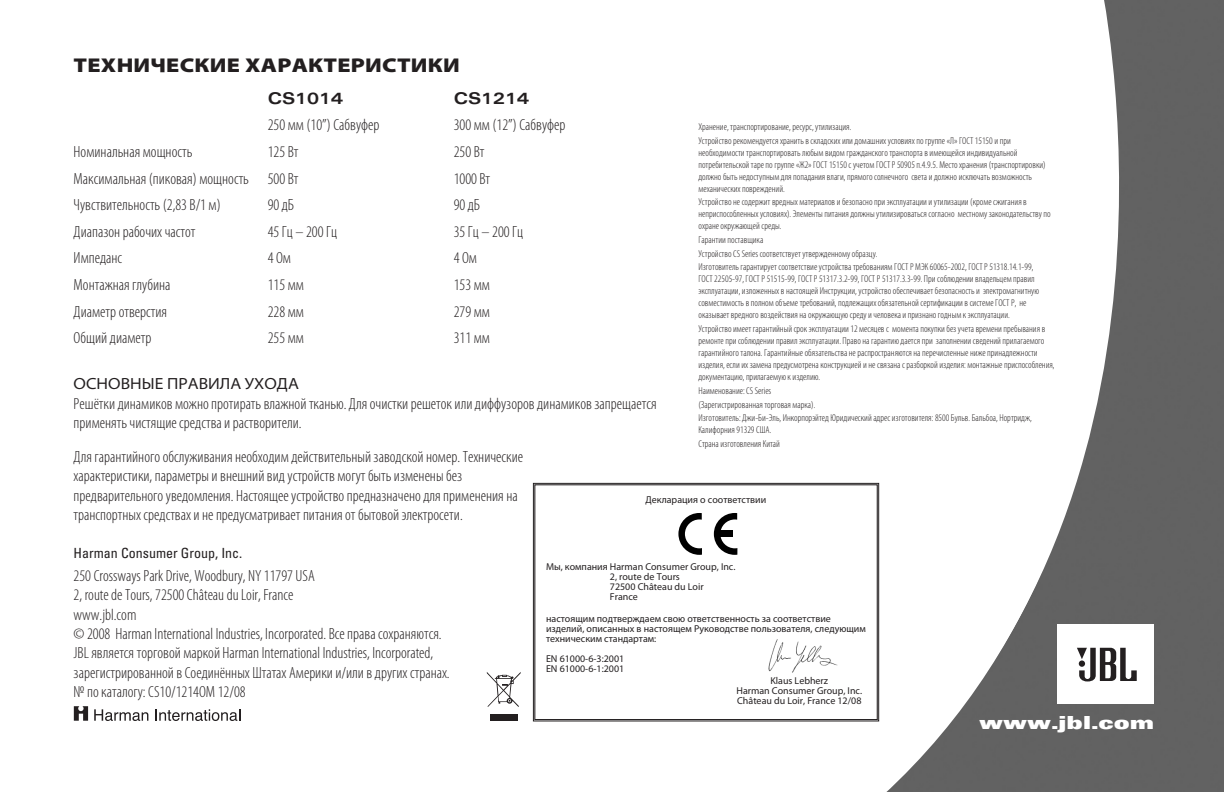
<style>
.page{position:relative;width:1224px;height:792px;background:#fff}
.page>*{position:absolute;margin:0;border:0;box-sizing:border-box;transform-origin:0 0}
.t1{font:900 semi-expanded 20px "Myriad Pro";letter-spacing:.01em;color:#231f20;scale:1.1 1}
.t2{font:900 expanded 18px "Univers";color:#fff}
.t3{font:300 condensed 16.2px/19.4px "Myriad Pro";color:#231f20}
.t4{font:semi-expanded 16.2px "Myriad Pro";color:#231f20}
.t5{font:700 expanded 16.2px "Univers";color:#231f20}
.t6{font:condensed 14px "Univers";color:#231f20}
.t7{font:300 condensed 10px/12px "Myriad Pro";color:#231f20}
.t8{font:10px/10px "Myriad Pro";color:#231f20}
</style>
<div class="page">
<img style="left:854px;top:0;width:370px;height:792px">
<div style="left:1057px;top:625px;width:97px;height:79px;background:#fff"></div>
<svg style="left:1077px;top:648px;width:60px;height:33px"></svg>
<svg style="left:74px;top:706px;width:14px;height:15px"></svg>
<svg style="left:94px;top:709px;width:54px;height:12px"></svg>
<svg style="left:155px;top:709px;width:85px;height:12px"></svg>
<div style="left:490px;top:714px;width:27px;height:7px;background:#231f20"></div>
<svg style="left:487px;top:672px;width:34px;height:35px"></svg>
<svg style="left:533px;top:483px;width:346px;height:238px"></svg>
<div style="left:534px;top:484px;width:344px;height:236px;border:1px solid #231f20"></div>
<svg style="left:678px;top:513px;width:24px;height:42px"></svg>
<svg style="left:714px;top:513px;width:23px;height:42px"></svg>
<div style="left:719px;top:530px;width:14px;height:7px;background:#000"></div>
<img style="left:768px;top:637px;width:70px;height:36px">
<h1 class="t1" style="left:74px;top:57px;width:353px">ТЕХНИЧЕСКИЕ ХАРАКТЕРИСТИКИ</h1>
<h3 class="t5" style="left:268px;top:92px;width:77px">CS1014</h3>
<h3 class="t5" style="left:454px;top:92px;width:77px">CS1214</h3>
<h3 class="t3" style="left:268px;top:117px;width:113px">250 мм (10”) Сабвуфер</h3>
<h3 class="t3" style="left:454px;top:117px;width:113px">300 мм (12”) Сабвуфер</h3>
<p class="t7" style="left:698px;top:121px;width:314px;line-height:13.8px">Хранение, транспортирование, ресурс, утилизация.<br>Устройство рекомендуется хранить в складских или домашних условиях по группе «Л» ГОСТ 15150 и при</p>
<p class="t7" style="left:698px;top:147px;width:349px">необходимости транспортировать любым видом гражданского транспорта в имеющейся индивидуальной потребительской таре по группе «Ж2» ГОСТ 15150 с учетом ГОСТ Р 50905 п.4.9.5. Место хранения (транспортировки) должно быть недоступным для попадания влаги, прямого солнечного света и должно исключать возможность механических повреждений.</p>
<p class="t7" style="left:698px;top:197px;width:354px">Устройство не содержит вредных материалов и безопасно при эксплуатации и утилизации (кроме сжигания в неприспособленных условиях). Элементы питания должны утилизироваться согласно местному законодательству по охране окружающей среды.</p>
<p class="t7" style="left:698px;top:234px;width:336px;line-height:13.6px">Гарантии поставщика<br>Устройство CS Series соответствует утвержденному образцу.<br>Изготовитель гарантирует соответствие устройства требованиям ГОСТ Р МЭК 60065-2002, ГОСТ Р 51318.14.1-99,</p>
<p class="t7" style="left:698px;top:274px;width:342px">ГОСТ 22505-97, ГОСТ Р 51515-99, ГОСТ Р 51317.3.2-99, ГОСТ Р 51317.3.3-99. При соблюдении владельцем правил эксплуатации, изложенных в настоящей Инструкции, устройство обеспечивает безопасность и электромагнитную совместимость в полном объеме требований, подлежащих обязательной сертификации в системе ГОСТ Р, не оказывает вредного воздействия на окружающую среду и человека и признано годным к эксплуатации.</p>
<p class="t7" style="left:698px;top:324px;width:358px">Устройство имеет гарантийный срок эксплуатации 12 месяцев с момента покупки без учета времени пребывания в ремонте при соблюдении правил эксплуатации. Право на гарантию дается при заполнении сведений прилагаемого гарантийного талона. Гарантийные обязательства не распространяются на перечисленные ниже принадлежности изделия, если их замена предусмотрена конструкцией и не связана с разборкой изделия: монтажные приспособления, документацию, прилагаемую к изделию.</p>
<p class="t7" style="left:698px;top:385px;width:335px;line-height:13.8px">Наименование: CS Series<br>(Зарегистрированная торговая марка).<br>Изготовитель: Джи-Би-Эль, Инкорпорэйтед Юридический адрес изготовителя: 8500 Бульв. Бальбоа, Нортридж,</p>
<p class="t7" style="left:698px;top:424px;width:83px;line-height:13.8px">Калифорния 91329 США.<br>Страна изготовления Китай</p>
<h3 class="t3" style="left:74px;top:143px;width:120px">Номинальная мощность</h3>
<h3 class="t3" style="left:268px;top:143px;width:32px">125 Вт</h3>
<h3 class="t3" style="left:454px;top:143px;width:32px">250 Вт</h3>
<h3 class="t3" style="left:74px;top:170px;width:226px">Максимальная (пиковая) мощность 500 Вт</h3>
<h3 class="t3" style="left:454px;top:170px;width:38px">1000 Вт</h3>
<h3 class="t3" style="left:74px;top:197px;width:149px">Чувствительность (2,83 В/1 м)</h3>
<h3 class="t3" style="left:268px;top:197px;width:28px">90 дБ</h3>
<h3 class="t3" style="left:454px;top:197px;width:28px">90 дБ</h3>
<h3 class="t3" style="left:74px;top:223px;width:123px">Диапазон рабочих частот</h3>
<h3 class="t3" style="left:268px;top:223px;width:71px">45 Гц – 200 Гц</h3>
<h3 class="t3" style="left:454px;top:223px;width:71px">35 Гц – 200 Гц</h3>
<h3 class="t3" style="left:74px;top:250px;width:50px">Импеданс</h3>
<h3 class="t3" style="left:268px;top:250px;width:25px">4 Ом</h3>
<h3 class="t3" style="left:454px;top:250px;width:25px">4 Ом</h3>
<h3 class="t3" style="left:74px;top:277px;width:98px">Монтажная глубина</h3>
<h3 class="t3" style="left:268px;top:277px;width:38px">115 мм</h3>
<h3 class="t3" style="left:454px;top:277px;width:38px">153 мм</h3>
<h3 class="t3" style="left:74px;top:303px;width:95px">Диаметр отверстия</h3>
<h3 class="t3" style="left:268px;top:303px;width:38px">228 мм</h3>
<h3 class="t3" style="left:454px;top:303px;width:38px">279 мм</h3>
<h3 class="t3" style="left:74px;top:330px;width:79px">Общий диаметр</h3>
<h3 class="t3" style="left:268px;top:330px;width:38px">255 мм</h3>
<h3 class="t3" style="left:454px;top:330px;width:38px">311 мм</h3>
<h3 class="t4" style="left:74px;top:378px;width:227px">ОСНОВНЫЕ ПРАВИЛА УХОДА</h3>
<h3 class="t3" style="left:74px;top:395px;width:584px">Решётки динамиков можно протирать влажной тканью. Для очистки решеток или диффузоров динамиков запрещается применять чистящие средства и растворители.</h3>
<p class="t3" style="left:74px;top:448px;width:451px">Для гарантийного обслуживания необходим действительный заводской номер. Технические характеристики, параметры и внешний вид устройств могут быть изменены без предварительного уведомления. Настоящее устройство предназначено для применения на транспортных средствах и не предусматривает питания от бытовой электросети.</p>
<p class="t8" style="left:646px;top:495px;width:122px">Декларация о соответствии</p>
<h3 class="t6" style="left:74px;top:548px;width:170px">Harman Consumer Group, Inc.</h3>
<p class="t3" style="left:74px;top:567px;width:378px">250 Crossways Park Drive, Woodbury, NY 11797 USA<br>2, route de Tours, 72500 Château du Loir, France<br>www.jbl.com<br>© 2008 Harman International Industries, Incorporated. Все права сохраняются.<br>JBL является торговой маркой Harman International Industries, Incorporated, зарегистрированной в Соединённых Штатах Америки и/или в других странах. № по каталогу: CS10/1214OM 12/08</p>
<p class="t8" style="left:610px;top:563px;width:127px;text-indent:-64px">Мы, компания Harman Consumer Group, Inc.<br>2, route de Tours<br>72500 Château du Loir<br>France</p>
<p class="t8" style="left:546px;top:614px;width:321px">настоящим подтверждаем свою ответственность за соответствие изделий, описанных в настоящем Руководстве пользователя, следующим техническим стандартам:</p>
<p class="t8" style="left:546px;top:654px;width:80px">EN 61000-6-3:2001<br>EN 61000-6-1:2001</p>
<p class="t8" style="left:736px;top:676px;width:127px;text-align:center">Klaus Lebherz<br>Harman Consumer Group, Inc.<br>Château du Loir, France 12/08</p>
<h2 class="t2" style="left:979px;top:716px;width:177px">www.jbl.com</h2>
</div>
